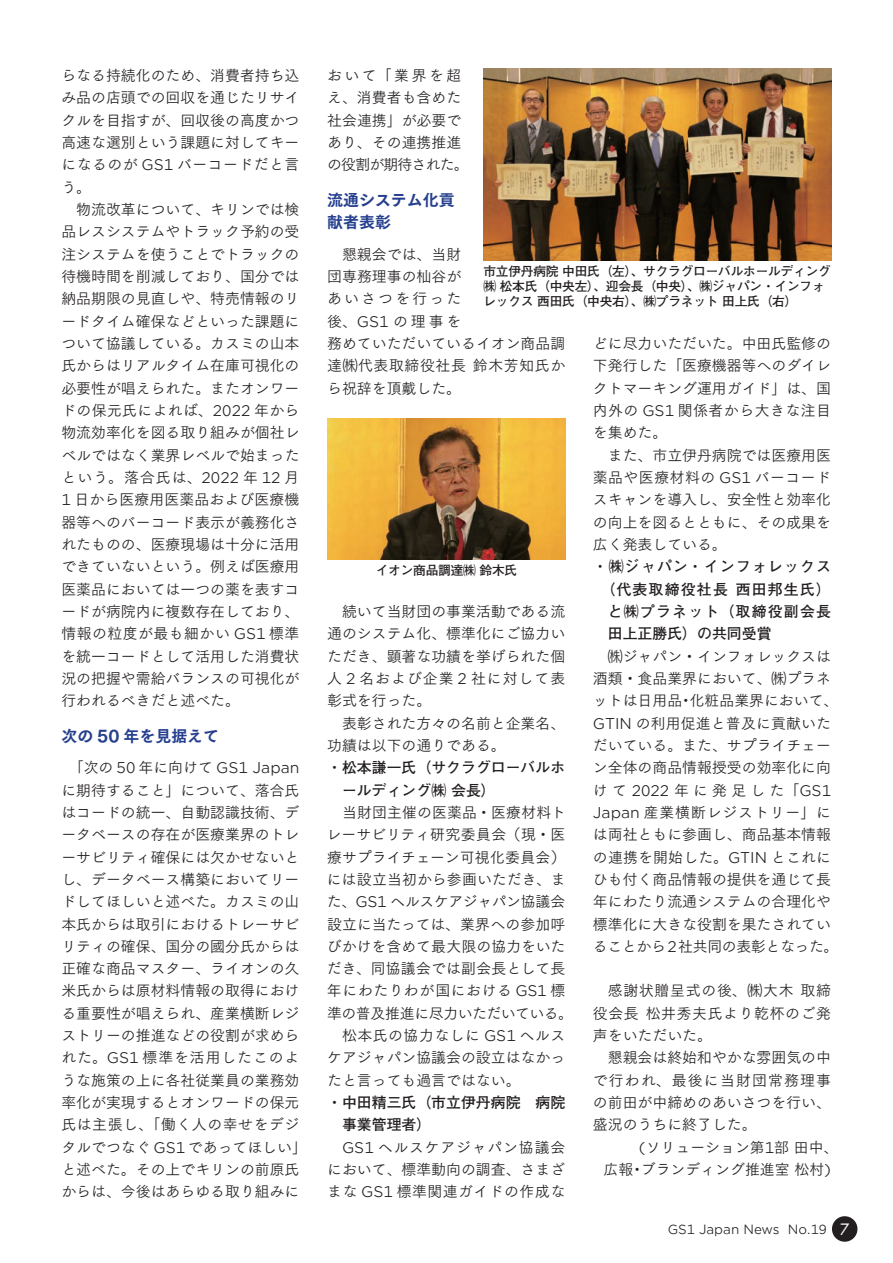
<style>
.page{position:relative;width:893px;height:1263px;background:#fff}
.page>*{position:absolute;margin:0;border:0;box-sizing:border-box;transform-origin:0 0}
.t1{font:15.9px/22.4px "Tsuku Go Pro E";color:#253f8e}
.t2{font:14.85px/22.4px "Tsuku Go Pro R";color:#231f20}
.t3{font:700 14.85px/22.4px "Futo Go B101 Pr 6";color:#231f20}
.t4{font:14.85px "Gotham Office";color:#231f20}
.t5{font:700 14.85px "Futo Go B101 Pr 6";letter-spacing:.075em;color:#231f20}
.t6{font:700 14.85px "Futo Go B101 Pr 6";letter-spacing:.08em;color:#231f20}
.t7{font:700 14.85px "Futo Go B101 Pr 6";letter-spacing:.085em;color:#231f20}
.t8{font:700 12.75px/14.9px "Futo Go B101 Pr 6 N";letter-spacing:-.02em;color:#231f20}
.t9{font:12.75px "Gotham Office";color:#231f20}
.s1{font-family:"Gotham Office"}
.s2{font-family:"Tsuku Go Pro R"}
.s3{font-family:"Tsuku Go Pro R";font-weight:400}
.s4{font-family:"Futura";font-size:15.15px;color:#fff}
</style>
<div class="page">
<img style="left:327px;top:419px;width:239px;height:140px">
<img style="left:483px;top:68px;width:348px;height:192px">
<div style="left:832px;top:1216px;width:25px;height:26px;background:#231f20;border-radius:50%"></div>
<p class="t2" style="left:61px;top:63px;width:240px">らなる持続化のため、消費者持ち込み品の店頭での回収を通じたリサイクルを目指すが、回収後の高度かつ高速な選別という課題に対してキーになるのが <span class="s1">GS1</span> バーコードだと言う。<br>　物流改革について、キリンでは検品レスシステムやトラック予約の受注システムを使うことでトラックの待機時間を削減しており、国分では納品期限の見直しや、特売情報のリードタイム確保などといった課題について協議している。カスミの山本氏からはリアルタイム在庫可視化の必要性が唱えられた。またオンワードの保元氏によれば、<span class="s1">2022</span> 年から物流効率化を図る取り組みが個社レベルではなく業界レベルで始まったという。落合氏は、<span class="s1">2022</span> 年 <span class="s1">12</span> 月<br><span class="s1">1</span> 日から医療用医薬品および医療機器等へのバーコード表示が義務化されたものの、医療現場は十分に活用できていないという。例えば医療用医薬品においては一つの薬を表すコードが病院内に複数存在しており、情報の粒度が最も細かい <span class="s1">GS1</span> 標準を統一コードとして活用した消費状況の把握や需給バランスの可視化が行われるべきだと述べた。</p>
<p class="t1" style="left:61px;top:723px;width:159px">次の 50 年を見据えて</p>
<p class="t4" style="left:61px;top:758px;width:240px"><span class="s2">　「次の</span> 50 <span class="s2">年に向けて</span> GS1 Japan</p>
<p class="t2" style="left:61px;top:777px;width:247px">に期待すること」について、落合氏はコードの統一、自動認識技術、データベースの存在が医療業界のトレーサビリティ確保には欠かせないとし、データベース構築においてリードしてほしいと述べた。カスミの山本氏からは取引におけるトレーサビリティの確保、国分の國分氏からは正確な商品マスター、ライオンの久米氏からは原材料情報の取得における重要性が唱えられ、産業横断レジストリーの推進などの役割が求められた。<span class="s1">GS1</span> 標準を活用したこのような施策の上に各社従業員の業務効率化が実現するとオンワードの保元氏は主張し、「働く人の幸せをデジタルでつなぐ <span class="s1">GS1</span> であってほしい」と述べた。その上でキリンの前原氏からは、今後はあらゆる取り組みに</p>
<p class="t2" style="left:327px;top:63px;width:143px">おいて「業界を超え、消費者も含めた社会連携」が必要であり、その連携推進の役割が期待された。</p>
<p class="t1" style="left:327px;top:187px;width:129px">流通システム化貢献者表彰</p>
<p class="t2" style="left:327px;top:241px;width:240px">　懇親会では、当財<br>団専務理事の杣谷が<br>あいさつを行った<br>後、<span class="s1">GS1</span> の理事を<br>務めていただいているイオン商品調達㈱代表取締役社長鈴木芳知氏から祝辞を頂戴した。</p>
<p class="t8" style="left:483px;top:263px;width:349px">市立伊丹病院中田氏（左）、サクラグローバルホールディング㈱松本氏（中央左）、迎会長（中央）、㈱ジャパン・インフォレックス西田氏（中央右）、㈱プラネット田上氏（右）</p>
<p class="t2" style="left:593px;top:331px;width:240px">どに尽力いただいた。中田氏監修の下発行した「医療機器等へのダイレクトマーキング運用ガイド」は、国内外の <span class="s1">GS1</span> 関係者から大きな注目を集めた。<br>　また、市立伊丹病院では医療用医薬品や医療材料の <span class="s1">GS1</span> バーコードスキャンを導入し、安全性と効率化の向上を図るとともに、その成果を広く発表している。</p>
<p class="t5" style="left:593px;top:555px;width:240px">・㈱ジャパン・インフォレックス</p>
<p class="t6" style="left:600px;top:577px;width:232px">（代表取締役社長 西田邦生氏）</p>
<p class="t7" style="left:608px;top:599px;width:225px">と㈱プラネット（取締役副会長</p>
<p class="t3" style="left:608px;top:622px;width:165px">田上正勝氏）の共同受賞</p>
<p class="t2" style="left:593px;top:643px;width:247px">　㈱ジャパン・インフォレックスは酒類・食品業界において、㈱プラネットは日用品・化粧品業界において、<br><span class="s1">GTIN</span> の利用促進と普及に貢献いただいている。また、サプライチェーン全体の商品情報授受の効率化に向けて<span class="s1">2022</span>年に発足した「<span class="s1">GS1<br>Japan</span> 産業横断レジストリー」には両社ともに参画し、商品基本情報の連携を開始した。<span class="s1">GTIN</span> とこれにひも付く商品情報の提供を通じて長年にわたり流通システムの合理化や標準化に大きな役割を果たされていることから<span class="s1">2</span>社共同の表彰となった。</p>
<p class="t2" style="left:593px;top:978px;width:240px">　感謝状贈呈式の後、㈱大木取締役会長松井秀夫氏より乾杯のご発声をいただいた。<br>　懇親会は終始和やかな雰囲気の中で行われ、最後に当財団常務理事の前田が中締めのあいさつを行い、盛況のうちに終了した。</p>
<p class="t2" style="left:604px;top:1134px;width:236px;text-indent:35px"><span class="s1">(</span>ソリューション第<span class="s1">1</span>部田中、広報・ブランディング推進室松村<span class="s1">)</span></p>
<p class="t8" style="left:376px;top:562px;width:143px">イオン商品調達㈱鈴木氏</p>
<p class="t2" style="left:327px;top:599px;width:240px">　続いて当財団の事業活動である流通のシステム化、標準化にご協力いただき、顕著な功績を挙げられた個人 <span class="s1">2</span> 名および企業 <span class="s1">2</span> 社に対して表彰式を行った。<br>　表彰された方々の名前と企業名、功績は以下の通りである。</p>
<p class="t3" style="left:342px;top:756px;width:225px;text-indent:-15px">・松本謙一氏（サクラグローバルホールディング㈱ 会長）</p>
<p class="t2" style="left:327px;top:799px;width:248px">　当財団主催の医薬品・医療材料トレーサビリティ研究委員会（現・医療サプライチェーン可視化委員会）には設立当初から参画いただき、また、<span class="s1">GS1</span> ヘルスケアジャパン協議会設立に当たっては、業界への参加呼びかけを含めて最大限の協力をいただき、同協議会では副会長として長年にわたりわが国における <span class="s1">GS1</span> 標準の普及推進に尽力いただいている。　松本氏の協力なしに <span class="s1">GS1</span> ヘルスケアジャパン協議会の設立はなかったと言っても過言ではない。</p>
<p class="t3" style="left:342px;top:1091px;width:225px;text-indent:-15px"><span class="s3">・</span>中田精三氏（市立伊丹病院　病院事業管理者）</p>
<p class="t2" style="left:327px;top:1134px;width:240px;text-align:justify;text-indent:15px"><span class="s1">GS1</span> ヘルスケアジャパン協議会において、標準動向の調査、さまざまな <span class="s1">GS1</span> 標準関連ガイドの作成な</p>
<p class="t9" style="left:668px;top:1220px;width:183px">GS1 Japan News No.19 <span class="s4">7</span></p>
</div>
